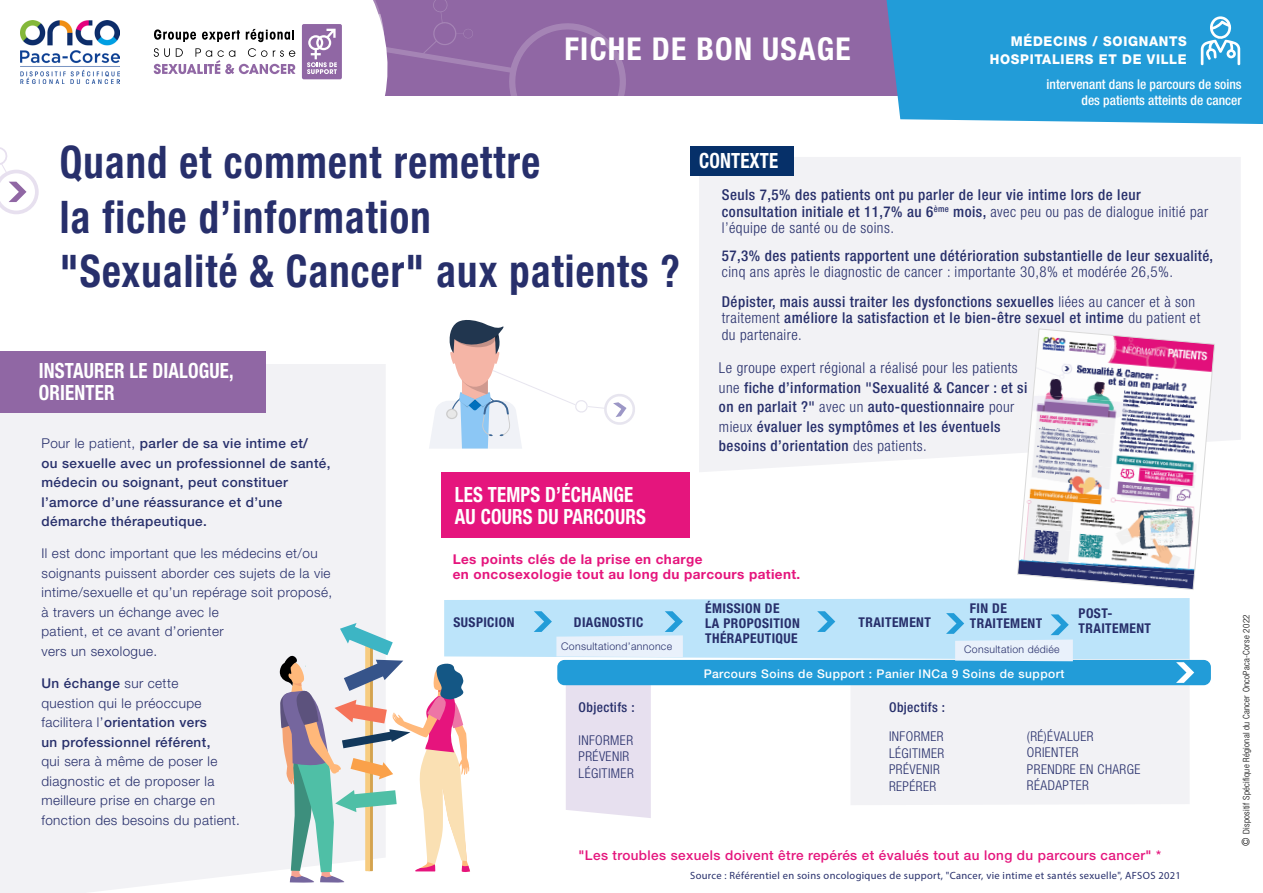
<style>
.page{position:relative;width:1263px;height:893px;background:#fff}
.page>*{position:absolute;margin:0;border:0;box-sizing:border-box;transform-origin:0 0}
.t1{font:700 condensed 45px/54.3px "Helvetica Neue LT Std";letter-spacing:.03em;color:#272f6b;scale:.9 1}
.t2{font:700 condensed 31.5px "Helvetica Neue LT Std";letter-spacing:.04em;color:#fff}
.t3{font:700 condensed 21px/22.5px "Helvetica Neue LT Std";letter-spacing:.01em;color:#fff;scale:.9 1}
.t4{font:500 condensed 15px/19.5px "Helvetica Neue LT Std";letter-spacing:.03em;color:#272f6b}
.t5{font:300 condensed 15px/29.2px "Helvetica Neue LT Std";letter-spacing:.03em;color:#272f6b}
.t6{font:300 13.5px/19.5px "Helvetica Neue LT Std";letter-spacing:.03em;color:#272f6b}
.t7{font:500 13.5px/19.5px "Helvetica Neue LT Std";letter-spacing:.03em;color:#272f6b}
.t8{font:300 condensed 13.5px/16.5px "Helvetica Neue LT Std";letter-spacing:.03em;color:#272f6b}
.t9{font:700 condensed 13.5px/15px "Helvetica Neue LT Std";letter-spacing:.03em;color:#272f6b}
.t10{font:500 13.5px "Helvetica Neue LT Std";letter-spacing:.03em;color:#e5157d}
.t11{font:700 13.5px/15px "Helvetica Neue LT Std";letter-spacing:.03em;color:#e5157d}
.t12{font:500 condensed 13.5px/16px "Helvetica Neue LT Std";color:#fff;text-align:right}
.t13{font:800 13.5px/18px "Helvetica Neue LT Std";letter-spacing:.05em;color:#fff;text-align:right;scale:.96 1}
.t14{font:500 condensed 13.5px "Helvetica Neue LT Std";letter-spacing:.03em;color:#272f6b}
.t15{font:500 12px "Helvetica Neue LT Std";letter-spacing:.04em;color:#fff}
.t16{font:10.5px "Myriad Pro";letter-spacing:.03em;color:#272f6b}
.t17{font:300 10.5px "Helvetica Neue LT Std";letter-spacing:.03em;color:#272f6b}
.t18{font:300 condensed 9px "Helvetica Neue LT Std";letter-spacing:.03em;color:#000}
.s1{font-weight:300}
.s2{font-weight:500}
.s3{font-size:10.5px}
</style>
<div class="page">
<svg style="left:444px;top:598px;width:745px;height:62px;background:#bfe5fa"></svg>
<div style="left:850px;top:659px;width:339px;height:146px;background:#f2f2f5"></div>
<div style="left:566px;top:690px;width:85px;height:128px;background:#e7e0ef"></div>
<div style="left:699px;top:157px;width:542px;height:315px;background:#f2f2f5"></div>
<div style="left:0;top:364px;width:385px;height:529px;background:#f2f2f5"></div>
<div style="left:0;top:0;width:1263px;height:95px;background:#9067a4"></div>
<div style="left:0;top:0;width:302px;height:95px;background:#fff"></div>
<svg style="left:0;top:147px;width:39px;height:67px"></svg>
<svg style="left:565px;top:668px;width:653px;height:25px"></svg>
<div style="left:557px;top:660px;width:654px;height:25px;background:#229cd8;border-radius:7px"></div>
<svg style="left:1176px;top:662px;width:18px;height:21px"></svg>
<svg style="left:817px;top:611px;width:18px;height:21px"></svg>
<div style="left:0;top:351px;width:266px;height:61px;background:#9067a4"></div>
<div style="left:442px;top:473px;width:248px;height:65px;background:#e5157d"></div>
<div style="left:145px;top:20px;width:201px;height:63px;background:#fff"></div>
<svg style="left:154px;top:29px;width:42px;height:13px"></svg>
<svg style="left:202px;top:30px;width:38px;height:12px"></svg>
<svg style="left:246px;top:29px;width:48px;height:13px"></svg>
<svg style="left:154px;top:48px;width:141px;height:26px"></svg>
<svg style="left:302px;top:0;width:325px;height:96px"></svg>
<svg style="left:1017px;top:328px;width:198px;height:262px"></svg>
<svg style="left:429px;top:320px;width:206px;height:129px"></svg>
<svg style="left:279px;top:623px;width:191px;height:260px"></svg>
<div style="left:690px;top:146px;width:104px;height:30px;background:#063069"></div>
<img style="left:20px;top:20px;width:99px;height:64px">
<svg style="left:534px;top:611px;width:149px;height:46px;background:#c5e5f8"></svg>
<svg style="left:946px;top:613px;width:127px;height:48px;background:#c5e5f8"></svg>
<div style="left:886px;top:0;width:377px;height:124px;background:#229cd8"></div>
<svg style="left:1201px;top:16px;width:39px;height:49px;background:#65bae3"></svg>
<h2 class="t2" style="left:564px;top:30px;width:288px">FICHE DE BON USAGE</h2>
<p class="t13" style="left:990px;top:32px;width:207px">MÉDECINS / SOIGNANTS<br>HOSPITALIERS ET DE VILLE</p>
<p class="t12" style="left:1047px;top:76px;width:197px">intervenant dans le parcours de soins des patients atteints de cancer</p>
<h1 class="t1" style="left:60px;top:135px;width:691px">Quand et comment remettre<br>la fiche d’information<br>"Sexualité &amp; Cancer" aux patients ?</h1>
<h3 class="t3" style="left:699px;top:149px;width:90px">CONTEXTE</h3>
<p class="t4" style="left:722px;top:186px;width:488px;line-height:16.5px">Seuls 7,5% des patients ont pu parler de leur vie intime lors de leur consultation initiale et 11,7% au 6<sup>ème</sup> mois, <span class="s1">avec peu ou pas de dialogue initié par l’équipe de santé ou de soins.</span></p>
<p class="t4" style="left:722px;top:246px;width:493px">57,3% des patients rapportent une détérioration substantielle de leur sexualité,</p>
<p class="t5" style="left:722px;top:257px;width:475px">cinq ans après le diagnostic de cancer : importante 30,8% et modérée 26,5%.<br><span class="s2">Dépister, mais aussi traiter les dysfonctions sexuelles</span> liées au cancer et à son</p>
<p class="t4" style="left:722px;top:309px;width:480px;line-height:16.5px"><span class="s1">traitement</span> améliore la satisfaction et le bien-être sexuel et intime <span class="s1">du patient et du partenaire.</span></p>
<h3 class="t3" style="left:39px;top:359px;width:218px">INSTAURER LE DIALOGUE,<br>ORIENTER</h3>
<p class="t7" style="left:41px;top:433px;width:291px"><span class="s1">Pour le patient,</span> parler de sa vie intime et/<br>ou sexuelle avec un professionnel de santé, médecin ou soignant, peut constituer l’amorce d’une réassurance et d’une démarche thérapeutique.</p>
<p class="t6" style="left:41px;top:543px;width:292px">Il est donc important que les médecins et/ou soignants puissent aborder ces sujets de la vie intime/sexuelle et qu’un repérage soit proposé, à travers un échange avec le<br>patient, et ce avant d’orienter<br>vers un sexologue.</p>
<p class="t7" style="left:41px;top:673px;width:170px">Un échange <span class="s1">sur cette question qui le préoccupe facilitera l’</span>orientation vers un professionnel référent,</p>
<p class="t6" style="left:41px;top:751px;width:200px">qui sera à même de poser le diagnostic et de proposer la meilleure prise en charge en fonction des besoins du patient.</p>
<h3 class="t3" style="left:455px;top:482px;width:214px">LES TEMPS D’ÉCHANGE<br>AU COURS DU PARCOURS</h3>
<p class="t4" style="left:719px;top:358px;width:310px"><span class="s1">Le groupe expert régional a réalisé pour les patients une</span> fiche d’information "Sexualité &amp; Cancer : et si on en parlait ?" <span class="s1">avec un</span> auto-questionnaire <span class="s1">pour mieux</span> évaluer les symptômes et les éventuels besoins d’orientation <span class="s1">des patients.</span></p>
<p class="t11" style="left:453px;top:551px;width:349px">Les points clés de la prise en charge<br>en oncosexologie tout au long du parcours patient.</p>
<p class="t9" style="left:705px;top:601px;width:96px">ÉMISSION DE<br>LA PROPOSITION<br>THÉRAPEUTIQUE</p>
<p class="t15" style="left:704px;top:666px;width:362px">Parcours Soins de Support : Panier INCa 9 Soins de support</p>
<p class="t9" style="left:970px;top:601px;width:74px">FIN DE<br>TRAITEMENT</p>
<p class="t9" style="left:453px;top:614px;width:62px">SUSPICION</p>
<p class="t9" style="left:574px;top:614px;width:71px">DIAGNOSTIC</p>
<p class="t9" style="left:858px;top:614px;width:74px">TRAITEMENT</p>
<p class="t9" style="left:1079px;top:605px;width:74px">POST-<br>TRAITEMENT</p>
<p class="t17" style="left:561px;top:640px;width:112px">Consultationd’annonce</p>
<p class="t17" style="left:964px;top:643px;width:97px">Consultation dédiée</p>
<p class="t14" style="left:889px;top:699px;width:58px">Objectifs :</p>
<p class="t8" style="left:889px;top:728px;width:57px">INFORMER<br>LÉGITIMER<br>PRÉVENIR<br>REPÉRER</p>
<p class="t14" style="left:578px;top:699px;width:58px">Objectifs :</p>
<p class="t8" style="left:578px;top:732px;width:57px">INFORMER<br>PRÉVENIR<br>LÉGITIMER</p>
<p class="t8" style="left:1027px;top:728px;width:115px">(RÉ)ÉVALUER<br>ORIENTER<br>PRENDRE EN CHARGE<br>RÉADAPTER</p>
<p class="t10" style="left:578px;top:847px;width:584px">"Les troubles sexuels doivent être repérés et évalués tout au long du parcours cancer" *</p>
<p class="t16" style="left:690px;top:869px;width:492px">Source : Référentiel en soins oncologiques de support, "Cancer, vie intime et santés sexuelle", AFSOS 2021</p>
<p class="t18" style="left:1241px;top:846px;width:233px;rotate:-90deg"><span class="s3">©</span> Dispositif Spécifique Régional du Cancer OncoPaca-Corse 2022</p>
</div>
